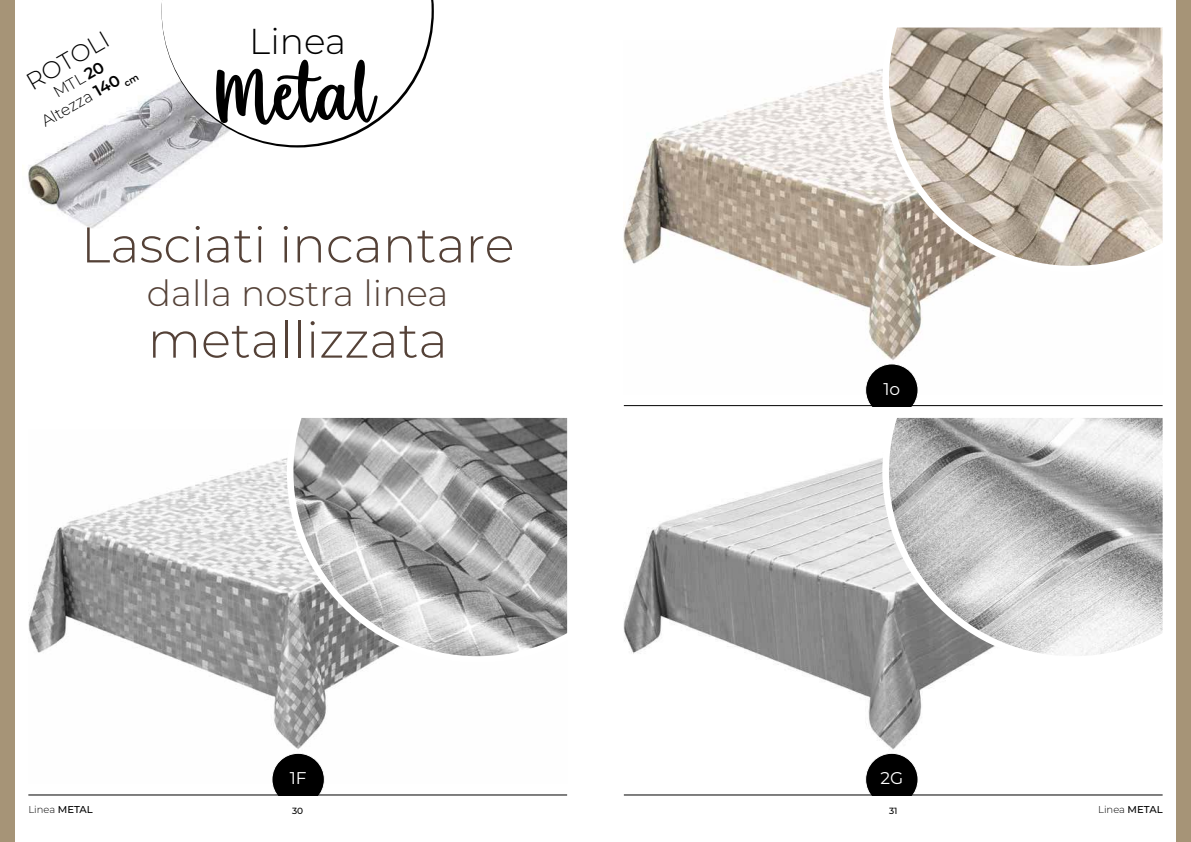
<style>
.page{position:relative;width:1191px;height:842px;background:#fff}
.page>*{position:absolute;margin:0;border:0;box-sizing:border-box;transform-origin:0 0}
.t1{font:100px "Michella Garden";color:#000}
.t2{font:300 50px "Montserrat";color:#544137}
.t3{font:300 36px "Montserrat";color:#544137}
.t4{font:300 36px "Montserrat";color:#000}
.t5{font:300 24px "Montserrat";color:#000}
.t6{font:17px "Montserrat";color:#fff}
.t7{font:300 16px/19.2px "Montserrat";color:#000;text-align:center}
.t8{font:300 10px "Montserrat";color:#000}
.t9{font:500 9px "Montserrat";color:#000}
.s1{font-weight:600}
.s2{font-weight:500}
</style>
<div class="page">
<img style="left:28px;top:91px;width:178px;height:137px">
<img style="left:28px;top:458px;width:343px;height:291px">
<svg style="left:287px;top:418px;width:280px;height:245px"></svg>
<svg style="left:272px;top:753px;width:53px;height:41px"></svg>
<hr style="left:28px;top:794px;width:539px;height:1px;background:#000">
<img style="left:624px;top:458px;width:342px;height:292px">
<img style="left:624px;top:69px;width:345px;height:291px">
<svg style="left:882px;top:418px;width:280px;height:245px"></svg>
<svg style="left:882px;top:28px;width:280px;height:244px"></svg>
<svg style="left:865px;top:364px;width:53px;height:41px"></svg>
<svg style="left:865px;top:753px;width:53px;height:41px"></svg>
<hr style="left:624px;top:405px;width:538px;height:1px;background:#000">
<hr style="left:624px;top:794px;width:538px;height:1px;background:#000">
<svg style="left:162px;top:0;width:272px;height:147px"></svg>
<div style="left:0;top:0;width:14px;height:842px;background:#a69477"></div>
<div style="left:1176px;top:0;width:15px;height:842px;background:#a69477"></div>
<p class="t5" style="left:20px;top:69px;width:93px;rotate:-30deg">ROTOLI</p>
<p class="t7" style="left:28px;top:97px;width:107px;rotate:-30deg">MTL <span class="s1">20<br></span>Altezza <span class="s1">140</span> <sub>cm</sub></p>
<p class="t4" style="left:249px;top:17px;width:98px">Linea</p>
<h1 class="t1" style="left:211px;top:60px;width:164px">Metal</h1>
<p class="t2" style="left:81px;top:211px;width:435px">Lasciati incantare</p>
<p class="t3" style="left:147px;top:268px;width:303px">dalla nostra linea</p>
<p class="t2" style="left:148px;top:306px;width:301px">metallizzata</p>
<p class="t6" style="left:290px;top:766px;width:18px">1F</p>
<p class="t6" style="left:883px;top:377px;width:18px">1o</p>
<p class="t6" style="left:880px;top:766px;width:24px">2G</p>
<p class="t8" style="left:28px;top:803px;width:66px">Linea <span class="s2">METAL</span></p>
<p class="t9" style="left:292px;top:804px;width:13px">30</p>
<p class="t9" style="left:889px;top:804px;width:10px">31</p>
<p class="t8" style="left:1098px;top:803px;width:66px">Linea <span class="s2">METAL</span></p>
</div>
